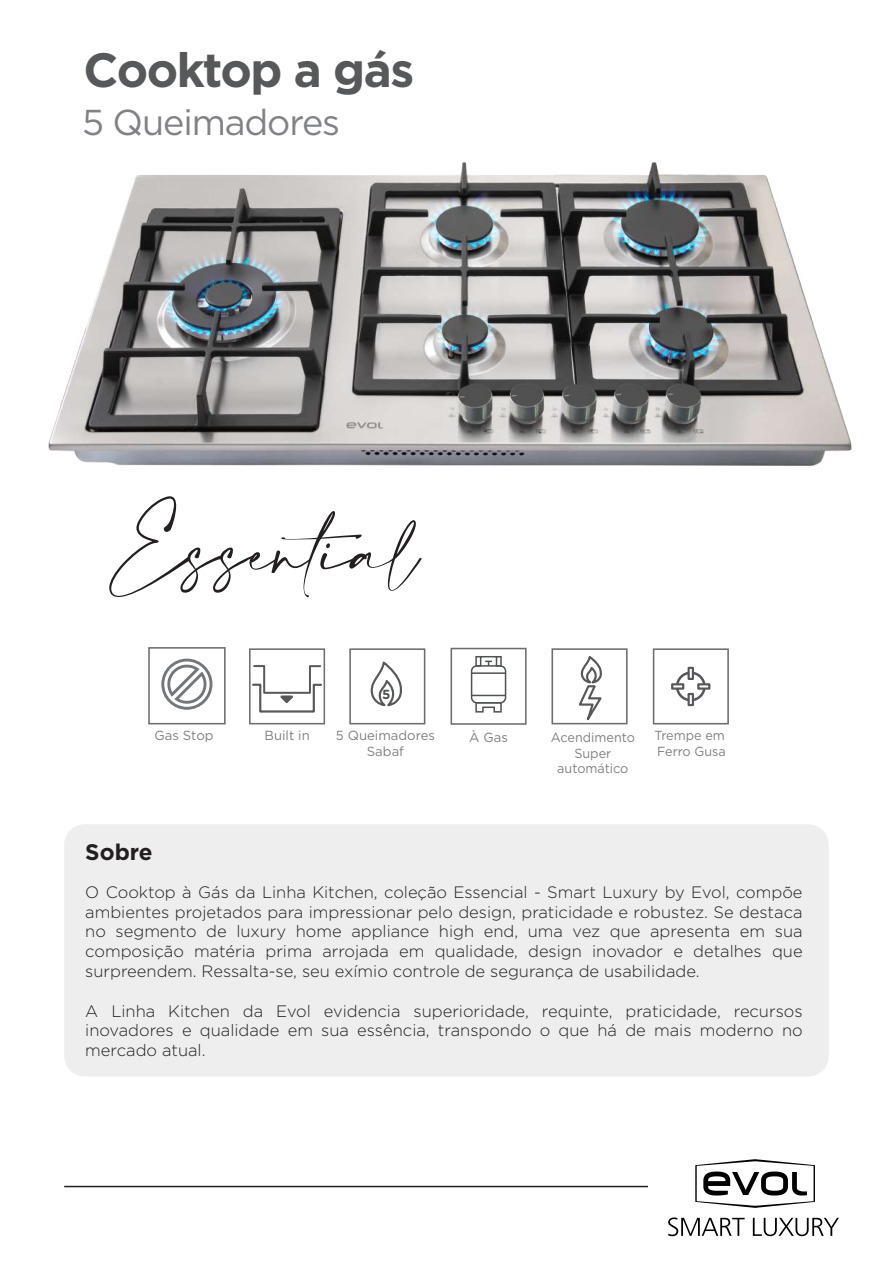
<style>
.page{position:relative;width:893px;height:1263px;background:#fff}
.page>*{position:absolute;margin:0;border:0;box-sizing:border-box;transform-origin:0 0}
.t1{font:700 48px "Gotham";letter-spacing:-.03em;color:#57585a}
.t2{font:36px "Gotham";letter-spacing:-.03em;color:#808285}
.t3{font:700 22.5px "Gotham";color:#231f20}
.t4{font:300 16.5px/19.8px "Gotham";color:#231f20;text-align:justify}
.t5{font:13.2px/15.8px "Gotham";color:#7e8083;text-align:center;scale:.96 1}
.t6{font:13.2px "Gotham";color:#7e8083}
.t7{font:700 13.2px "Gotham Rounded";color:#4f5252}
</style>
<div class="page">
<div style="left:64px;top:824px;width:765px;height:252px;background:#edeeed;border-radius:21px"></div>
<hr style="left:64px;top:1186px;width:584px;height:1px;background:#231f20">
<svg style="left:695px;top:1159px;width:120px;height:49px"></svg>
<svg style="left:668px;top:1217px;width:77px;height:19px"></svg>
<svg style="left:753px;top:1218px;width:86px;height:18px"></svg>
<svg style="left:109px;top:566px;width:308px;height:31px"></svg>
<img style="left:48px;top:162px;width:804px;height:404px">
<div style="left:349px;top:648px;width:76px;height:76px;border:2px solid #6c6d70"></div>
<div style="left:450px;top:648px;width:77px;height:77px;border:2px solid #6c6d70"></div>
<div style="left:551px;top:648px;width:77px;height:76px;border:2px solid #6c6d70"></div>
<div style="left:249px;top:648px;width:76px;height:76px;border:2px solid #6c6d70"></div>
<div style="left:653px;top:648px;width:76px;height:76px;border:2px solid #6c6d70"></div>
<div style="left:471px;top:665px;width:35px;height:38px;border:2px solid #4f5252;border-radius:5px"></div>
<svg style="left:475px;top:701px;width:27px;height:12px"></svg>
<svg style="left:475px;top:656px;width:27px;height:11px"></svg>
<hr style="left:472px;top:672px;width:33px;height:2px;background:#4f5252">
<hr style="left:472px;top:695px;width:33px;height:1px;background:#4f5252">
<svg style="left:251px;top:664px;width:72px;height:50px"></svg>
<div style="left:676px;top:671px;width:30px;height:30px;border:3px solid #57585a;border-radius:50%"></div>
<svg style="left:688px;top:667px;width:6px;height:13px"></svg>
<svg style="left:688px;top:693px;width:6px;height:13px"></svg>
<svg style="left:671px;top:683px;width:13px;height:7px"></svg>
<svg style="left:697px;top:683px;width:13px;height:7px"></svg>
<svg style="left:576px;top:656px;width:28px;height:66px"></svg>
<svg style="left:370px;top:661px;width:32px;height:46px"></svg>
<div style="left:148px;top:647px;width:78px;height:77px;border:2px solid #6c6d70"></div>
<svg style="left:161px;top:659px;width:51px;height:51px"></svg>
<h1 class="t1" style="left:84px;top:42px;width:332px">Cooktop a gás</h1>
<h2 class="t2" style="left:82px;top:99px;width:260px">5 Queimadores</h2>
<p class="t6" style="left:154px;top:727px;width:61px">Gas Stop</p>
<p class="t7" style="left:382px;top:685px;width:10px">5</p>
<p class="t6" style="left:264px;top:727px;width:47px">Built in</p>
<p class="t6" style="left:336px;top:727px;width:101px">5 Queimadores</p>
<p class="t6" style="left:469px;top:729px;width:40px">À Gas</p>
<p class="t6" style="left:367px;top:743px;width:39px">Sabaf</p>
<p class="t5" style="left:551px;top:729px;width:89px">Acendimento<br>Super automático</p>
<p class="t5" style="left:654px;top:727px;width:76px;text-align:left">Trempe em<br>Ferro Gusa</p>
<h3 class="t3" style="left:85px;top:839px;width:69px">Sobre</h3>
<p class="t4" style="left:85px;top:882px;width:719px">O Cooktop à Gás da Linha Kitchen, coleção Essencial - Smart Luxury by Evol, compõe ambientes projetados para impressionar pelo design, praticidade e robustez. Se destaca no segmento de luxury home appliance high end, uma vez que apresenta em sua composição matéria prima arrojada em qualidade, design inovador e detalhes que surpreendem. Ressalta-se, seu exímio controle de segurança de usabilidade.</p>
<p class="t4" style="left:85px;top:1000px;width:719px">A Linha Kitchen da Evol evidencia superioridade, requinte, praticidade, recursos inovadores e qualidade em sua essência, transpondo o que há de mais moderno no mercado atual.</p>
</div>
